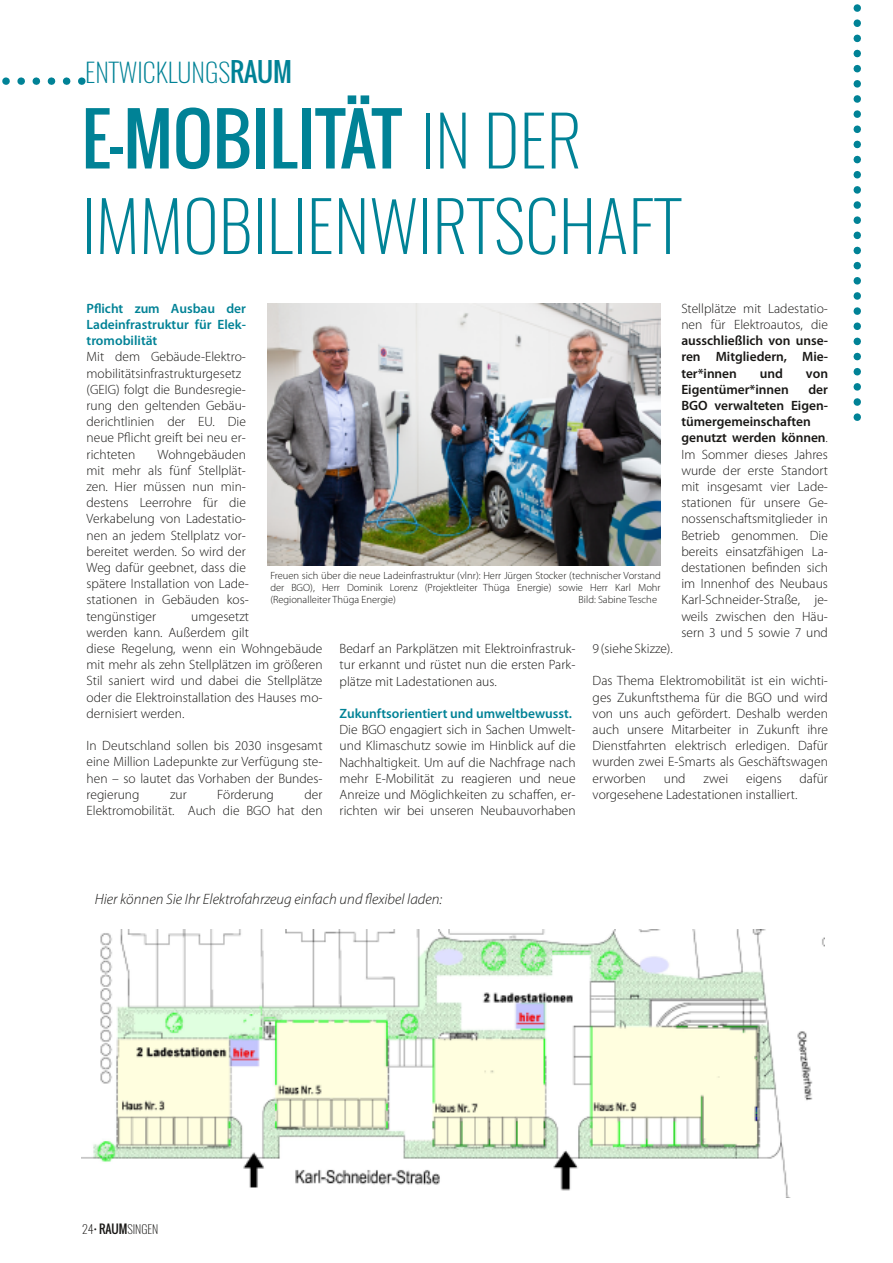
<style>
.page{position:relative;width:893px;height:1263px;background:#fff}
.page>*{position:absolute;margin:0;border:0;box-sizing:border-box;transform-origin:0 0}
.t1{font:200 69px/85.5px "Oswald";color:#008296}
.t2{font:200 26.25px "Oswald";color:#008296}
.t3{font:italic 300 15px "Myriad Pro";color:#181715}
.t4{font:300 13.5px/16.2px "Myriad Pro";color:#181715}
.t5{font:600 13.5px/16.2px "Myriad Pro";color:#008296;text-align:justify}
.t6{font:600 13.5px/16.2px "Myriad Pro";color:#181715;text-align:justify}
.t7{font:200 12px "Oswald";color:#181715}
.t8{font:300 10.5px/12px "Myriad Pro";color:#181715;text-align:justify}
.s1{font-weight:400}
.s2{font-weight:600}
</style>
<div class="page">
<svg style="left:853px;top:4px;width:8px;height:413px"></svg>
<svg style="left:2px;top:77px;width:80px;height:8px"></svg>
<img style="left:268px;top:303px;width:393px;height:262px">
<img style="left:81px;top:929px;width:743px;height:269px">
<h2 class="t2" style="left:85px;top:54px;width:209px">ENTWICKLUNGS<span class="s1">RAUM</span></h2>
<h1 class="t1" style="left:82px;top:97px;width:601px"><span class="s1">E-MOBILITÄT</span> IN DER<br>IMMOBILIENWIRTSCHAFT</h1>
<p class="t5" style="left:87px;top:301px;width:161px">Pflicht zum Ausbau der Ladeinfrastruktur für Elek&shy;tromobilität</p>
<p class="t4" style="left:87px;top:350px;width:161px">Mit dem Gebäude-Elektro&shy;mobilitätsinfrastrukturgesetz (GEIG) folgt die Bundesregie&shy;rung den geltenden Gebäu&shy;derichtlinien der EU. Die neue Pflicht greift bei neu er&shy;richteten</p>
<p class="t4" style="left:681px;top:301px;width:148px">Stellplätze mit Ladestatio&shy;nen für Elektroautos, die</p>
<p class="t6" style="left:681px;top:334px;width:148px">ausschließlich von unse&shy;ren Mitgliedern, Mie&shy;ter*innen</p>
<p class="t6" style="left:760px;top:366px;width:25px">und</p>
<p class="t6" style="left:806px;top:366px;width:24px">von</p>
<p class="t6" style="left:681px;top:382px;width:109px">Eigentümer*innen</p>
<p class="t4" style="left:681px;top:382px;width:148px;text-indent:127px"><span class="s2">der<br>BGO verwalteten Eigen&shy;tümergemeinschaften genutzt werden können</span>.<br>Im Sommer dieses Jahres wurde der erste Standort mit insgesamt vier Lade&shy;stationen für unsere Ge&shy;nossenschaftsmitglieder in<br>Betrieb genommen. Die bereits einsatzfähigen La&shy;destationen befinden sich im Innenhof des Neubaus<br>Karl-Schneider-Straße, je&shy;weils zwischen den Häu&shy;sern 3 und 5 sowie 7 und</p>
<p class="t4" style="left:87px;top:447px;width:164px;text-indent:71px">Wohngebäuden mit mehr als fünf Stellplät&shy;zen. Hier müssen nun min&shy;destens Leerrohre für die<br>Verkabelung von Ladestatio&shy;nen an jedem Stellplatz vor&shy;bereitet werden. So wird der<br>Weg dafür geebnet, dass die spätere Installation von Lade&shy;stationen in Gebäuden kos&shy;tengünstiger</p>
<p class="t8" style="left:270px;top:570px;width:392px">Freuen sich über die neue Ladeinfrastruktur (vlnr): Herr Jürgen Stocker (technischer Vorstand der BGO), Herr Dominik Lorenz (Projektleiter Thüga Energie) sowie Herr Karl Mohr (Regionalleiter Thüga Energie)</p>
<p class="t8" style="left:579px;top:594px;width:80px">Bild: Sabine Tesche</p>
<p class="t4" style="left:87px;top:609px;width:238px;text-indent:105px">umgesetzt<br>werden kann. Außerdem gilt<br>diese Regelung, wenn ein Wohngebäude mit mehr als zehn Stellplätzen im größeren<br>Stil saniert wird und dabei die Stellplätze oder die Elektroinstallation des Hauses mo&shy;dernisiert werden.</p>
<p class="t4" style="left:87px;top:739px;width:238px;text-align:justify">In Deutschland sollen bis 2030 insgesamt eine Million Ladepunkte zur Verfügung ste&shy;hen – so lautet das Vorhaben der Bundes&shy;regierung</p>
<p class="t4" style="left:593px;top:641px;width:82px">9 (siehe Skizze).</p>
<p class="t4" style="left:593px;top:674px;width:237px;text-align:justify">Das Thema Elektromobilität ist ein wichti&shy;ges Zukunftsthema für die BGO und wird von uns auch gefördert. Deshalb werden auch unsere Mitarbeiter in Zukunft ihre Dienstfahrten elektrisch erledigen. Dafür wurden zwei E-Smarts als Geschäftswagen erworben</p>
<p class="t4" style="left:340px;top:642px;width:238px;text-align:justify">Bedarf an Parkplätzen mit Elektroinfrastruk&shy;tur erkannt und rüstet nun die ersten Park&shy;plätze mit Ladestationen aus.</p>
<p class="t5" style="left:340px;top:706px;width:234px">Zukunftsorientiert und umweltbewusst.</p>
<p class="t4" style="left:340px;top:723px;width:238px;text-align:justify">Die BGO engagiert sich in Sachen Umwelt&shy;und Klimaschutz sowie im Hinblick auf die Nachhaltigkeit. Um auf die Nachfrage nach mehr E-Mobilität zu reagieren und neue Anreize und Möglichkeiten zu schaffen, er&shy;richten wir bei unseren Neubauvorhaben</p>
<p class="t4" style="left:664px;top:771px;width:23px">und</p>
<p class="t4" style="left:703px;top:771px;width:26px">zwei</p>
<p class="t4" style="left:746px;top:771px;width:37px">eigens</p>
<p class="t4" style="left:800px;top:771px;width:30px">dafür</p>
<p class="t4" style="left:593px;top:787px;width:206px">vorgesehene Ladestationen installiert.</p>
<p class="t4" style="left:87px;top:787px;width:238px;text-align:right">der<br>Elektromobilität. Auch die BGO hat den</p>
<p class="t4" style="left:170px;top:787px;width:18px">zur</p>
<p class="t4" style="left:217px;top:787px;width:58px">Förderung</p>
<p class="t3" style="left:95px;top:893px;width:349px">Hier können Sie Ihr Elektrofahrzeug einfach und flexibel laden:</p>
<p class="t7" style="left:82px;top:1220px;width:78px">24• <span class="s1">RAUM</span>SINGEN</p>
</div>
